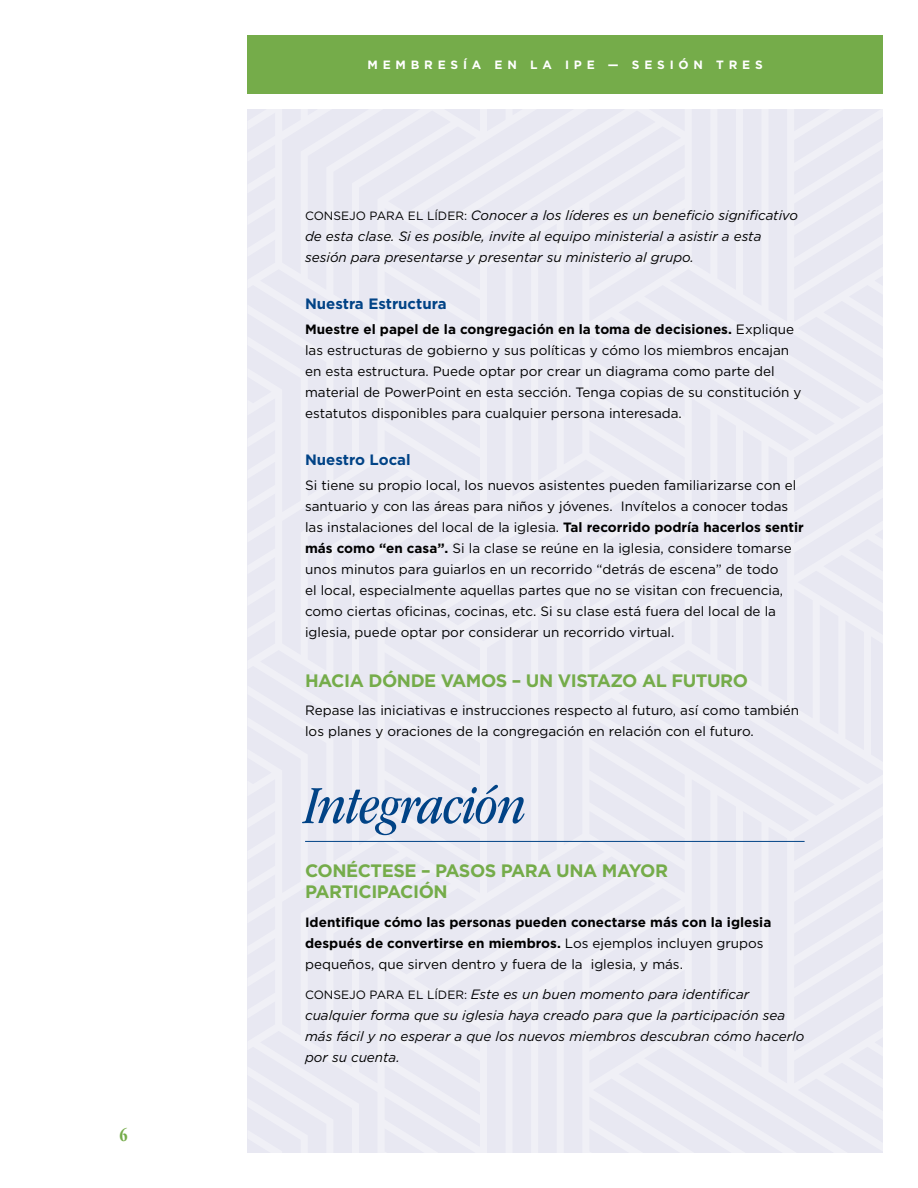
<style>
.page{position:relative;width:918px;height:1188px;background:#fff}
.page>*{position:absolute;margin:0;border:0;box-sizing:border-box;transform-origin:0 0}
.Session_Outline_Head{font:italic condensed 55.5px "ITC Garamond Std";letter-spacing:-.01em;color:#014386}
.Headling{font:700 18px/21px "Gotham";letter-spacing:-.025em;color:#75ac4a}
.t1{font:700 condensed 18px "ITC Garamond Std";color:#75ac4a}
.Subhead{font:700 15px "Gotham";color:#014386}
.Body{font:13.5px/21px "Gotham";color:#000}
.Body-2{font:italic 13.5px/21px "Gotham";color:#000}
.Body-3{font:700 13.5px/21px "Gotham";color:#000}
.t2{font:700 12px "Gotham";letter-spacing:.4em;color:#fff}
.s1{font-style:normal;font-size:12px}
.s2{font-weight:700}
.s3{font-weight:400}
</style>
<div class="page">
<div style="left:247px;top:61px;width:636px;height:1092px;background:#e8e8f2"></div>
<div style="left:248px;top:35px;width:635px;height:59px;background:#75ac4a"></div>
<hr style="left:305px;top:841px;width:500px;height:1px;background:#014386">
<h2 class="t1" style="left:120px;top:1125px;width:10px">6</h2>
<p class="t2" style="left:368px;top:57px;width:397px">MEMBRESÍA EN LA IPE — SESIÓN TRES</p>
<p class="Body-2" style="left:305px;top:204px;width:495px"><span class="s1">CONSEJO PARA EL LÍDER:</span> Conocer a los líderes es un beneficio significativo de esta clase. Si es posible, invite al equipo ministerial a asistir a esta sesión para presentarse y presentar su ministerio al grupo.</p>
<p class="Subhead" style="left:305px;top:293px;width:143px">Nuestra Estructura</p>
<p class="Body" style="left:305px;top:318px;width:498px"><span class="s2">Muestre el papel de la congregación en la toma de decisiones.</span> Explique las estructuras de gobierno y sus políticas y cómo los miembros encajan en esta estructura. Puede optar por crear un diagrama como parte del material de PowerPoint en esta sección. Tenga copias de su constitución y estatutos disponibles para cualquier persona interesada.</p>
<p class="Subhead" style="left:305px;top:449px;width:107px">Nuestro Local</p>
<p class="Body" style="left:305px;top:474px;width:500px">Si tiene su propio local, los nuevos asistentes pueden familiarizarse con el santuario y con las áreas para niños y jóvenes. Invítelos a conocer todas las instalaciones del local de la iglesia. <span class="s2">Tal recorrido podría hacerlos sentir más como “en casa”.</span> Si la clase se reúne en la iglesia, considere tomarse unos minutos para guiarlos en un recorrido “detrás de escena” de todo<br>el local, especialmente aquellas partes que no se visitan con frecuencia, como ciertas oficinas, cocinas, etc. Si su clase está fuera del local de la iglesia, puede optar por considerar un recorrido virtual.</p>
<p class="Headling" style="left:305px;top:670px;width:445px">HACIA DÓNDE VAMOS – UN VISTAZO AL FUTURO</p>
<p class="Body" style="left:305px;top:699px;width:496px">Repase las iniciativas e instrucciones respecto al futuro, así como también los planes y oraciones de la congregación en relación con el futuro.</p>
<p class="Session_Outline_Head" style="left:305px;top:775px;width:223px">Integración</p>
<p class="Headling" style="left:305px;top:860px;width:364px">CONÉCTESE – PASOS PARA UNA MAYOR<br>PARTICIPACIÓN</p>
<p class="Body-3" style="left:305px;top:911px;width:468px">Identifique cómo las personas pueden conectarse más con la iglesia después de convertirse en miembros. <span class="s3">Los ejemplos incluyen grupos pequeños, que sirven dentro y fuera de la iglesia, y más.</span></p>
<p class="Body-2" style="left:305px;top:983px;width:501px"><span class="s1">CONSEJO PARA EL LÍDER:</span> Este es un buen momento para identificar cualquier forma que su iglesia haya creado para que la participación sea más fácil y no esperar a que los nuevos miembros descubran cómo hacerlo por su cuenta.</p>
</div>
